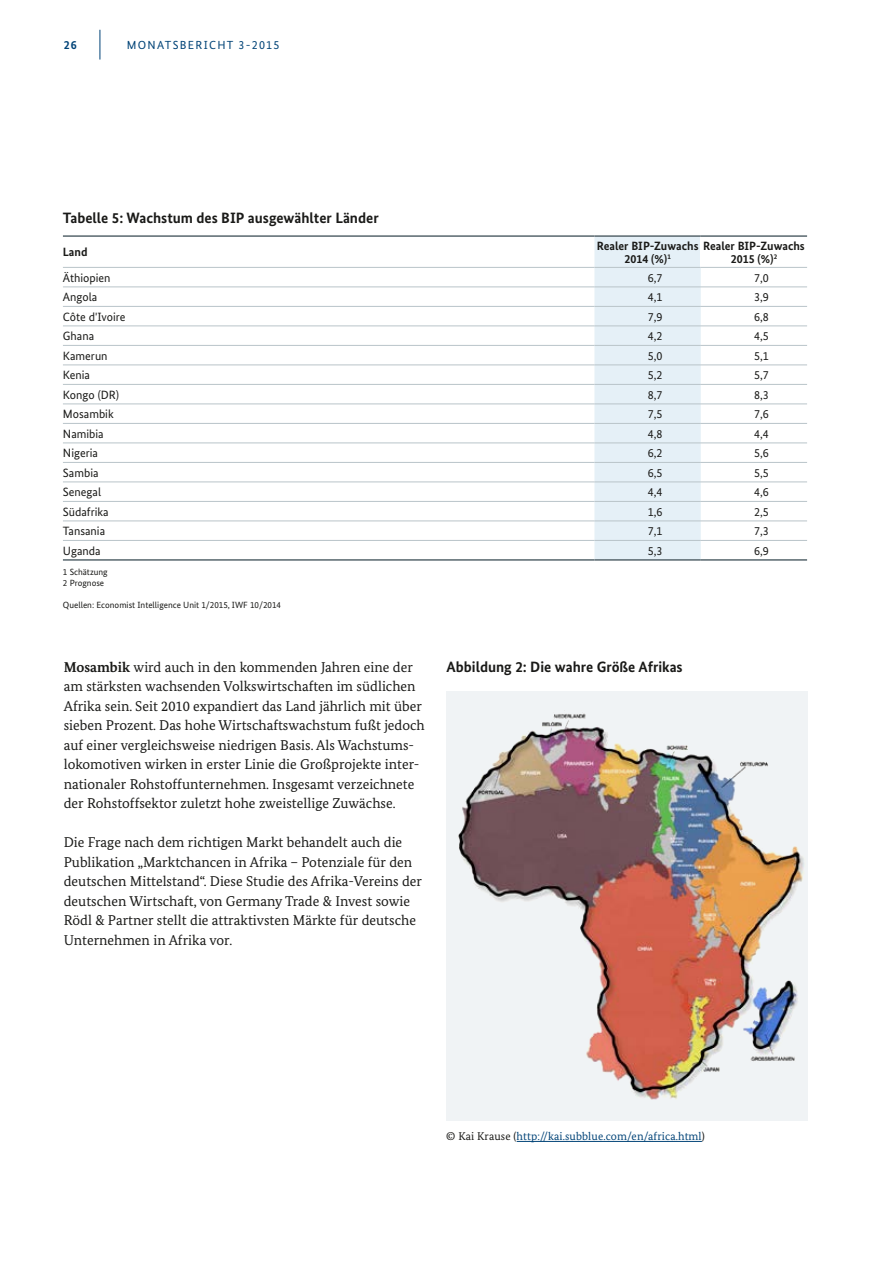
<style>
.page{position:relative;width:893px;height:1263px;background:#fff}
.page>*{position:absolute;margin:0;border:0;box-sizing:border-box;transform-origin:0 0}
.t1{font:700 15px "Bundes Sans";color:#1a1a18}
.t2{font:14.25px/19.5px "Bundes Serif";color:#1a1a18}
.tabelle_regular{font:12px "Bundes Sans";color:#1a1a18}
.tabelle_bold{font:700 12px/13.5px "Bundes Sans";color:#1a1a18}
.t3{font:700 12px "Bundes Sans";color:#004377}
.t4{font:11.7px "Bundes Sans";letter-spacing:.11em;color:#004377}
.t5{font:11.25px "Bundes Serif";letter-spacing:.01em;color:#004377}
.tabelle_regular-2{font:9px "Bundes Sans";color:#1a1a18}
.s1{font-size:12px}
.s2{font-weight:700}
.s3{color:#1a1a18}
</style>
<div class="page">
<hr style="left:100px;top:30px;width:1px;height:30px;background:#004377">
<div style="left:446px;top:691px;width:362px;height:429px;background:#f0f3f5"></div>
<svg style="left:63px;top:287px;width:744px;height:235px"></svg>
<div style="left:594px;top:237px;width:107px;height:322px;background:#e5f0f7"></div>
<hr style="left:63px;top:559px;width:531px;height:2px;background:#57666d">
<hr style="left:594px;top:559px;width:107px;height:2px;background:#57666d">
<hr style="left:701px;top:559px;width:106px;height:2px;background:#57666d">
<hr style="left:63px;top:267px;width:531px;height:1px;background:#b9c4c9">
<hr style="left:594px;top:267px;width:107px;height:1px;background:#b9c4c9">
<hr style="left:701px;top:267px;width:106px;height:1px;background:#b9c4c9">
<hr style="left:63px;top:286px;width:531px;height:1px;background:#b9c4c9">
<hr style="left:594px;top:286px;width:107px;height:1px;background:#b9c4c9">
<hr style="left:701px;top:286px;width:106px;height:1px;background:#b9c4c9">
<hr style="left:63px;top:306px;width:531px;height:1px;background:#b9c4c9">
<hr style="left:594px;top:306px;width:107px;height:1px;background:#b9c4c9">
<hr style="left:701px;top:306px;width:106px;height:1px;background:#b9c4c9">
<hr style="left:63px;top:325px;width:531px;height:1px;background:#b9c4c9">
<hr style="left:594px;top:325px;width:107px;height:1px;background:#b9c4c9">
<hr style="left:701px;top:325px;width:106px;height:1px;background:#b9c4c9">
<hr style="left:63px;top:345px;width:531px;height:1px;background:#b9c4c9">
<hr style="left:594px;top:345px;width:107px;height:1px;background:#b9c4c9">
<hr style="left:701px;top:345px;width:106px;height:1px;background:#b9c4c9">
<hr style="left:63px;top:364px;width:531px;height:1px;background:#b9c4c9">
<hr style="left:594px;top:364px;width:107px;height:1px;background:#b9c4c9">
<hr style="left:701px;top:364px;width:106px;height:1px;background:#b9c4c9">
<hr style="left:63px;top:384px;width:531px;height:1px;background:#b9c4c9">
<hr style="left:594px;top:384px;width:107px;height:1px;background:#b9c4c9">
<hr style="left:701px;top:384px;width:106px;height:1px;background:#b9c4c9">
<hr style="left:63px;top:403px;width:531px;height:1px;background:#b9c4c9">
<hr style="left:594px;top:403px;width:107px;height:1px;background:#b9c4c9">
<hr style="left:701px;top:403px;width:106px;height:1px;background:#b9c4c9">
<hr style="left:63px;top:423px;width:531px;height:1px;background:#b9c4c9">
<hr style="left:594px;top:423px;width:107px;height:1px;background:#b9c4c9">
<hr style="left:701px;top:423px;width:106px;height:1px;background:#b9c4c9">
<hr style="left:63px;top:442px;width:531px;height:1px;background:#b9c4c9">
<hr style="left:594px;top:442px;width:107px;height:1px;background:#b9c4c9">
<hr style="left:701px;top:442px;width:106px;height:1px;background:#b9c4c9">
<hr style="left:63px;top:462px;width:531px;height:1px;background:#b9c4c9">
<hr style="left:594px;top:462px;width:107px;height:1px;background:#b9c4c9">
<hr style="left:701px;top:462px;width:106px;height:1px;background:#b9c4c9">
<hr style="left:63px;top:481px;width:531px;height:1px;background:#b9c4c9">
<hr style="left:594px;top:481px;width:107px;height:1px;background:#b9c4c9">
<hr style="left:701px;top:481px;width:106px;height:1px;background:#b9c4c9">
<hr style="left:63px;top:501px;width:531px;height:1px;background:#b9c4c9">
<hr style="left:594px;top:501px;width:107px;height:1px;background:#b9c4c9">
<hr style="left:701px;top:501px;width:106px;height:1px;background:#b9c4c9">
<hr style="left:63px;top:520px;width:531px;height:1px;background:#b9c4c9">
<hr style="left:594px;top:520px;width:107px;height:1px;background:#b9c4c9">
<hr style="left:701px;top:520px;width:106px;height:1px;background:#b9c4c9">
<hr style="left:63px;top:540px;width:531px;height:1px;background:#b9c4c9">
<hr style="left:594px;top:540px;width:107px;height:1px;background:#b9c4c9">
<hr style="left:701px;top:540px;width:106px;height:1px;background:#b9c4c9">
<hr style="left:63px;top:235px;width:531px;height:2px;background:#57666d">
<hr style="left:594px;top:235px;width:107px;height:2px;background:#57666d">
<hr style="left:701px;top:235px;width:106px;height:2px;background:#57666d">
<img style="left:458px;top:713px;width:346px;height:387px">
<hr style="left:517px;top:1141px;width:185px;height:1px;background:#004377">
<p class="t3" style="left:64px;top:37px;width:15px">26</p>
<p class="t4" style="left:127px;top:38px;width:154px">MONATSBERICHT <span class="s1">3-2015</span></p>
<p class="t1" style="left:63px;top:209px;width:317px">Tabelle 5: Wachstum des BIP ausgewählter Länder</p>
<p class="tabelle_bold" style="left:63px;top:245px;width:26px">Land</p>
<p class="tabelle_bold" style="left:624px;top:239px;width:182px;text-indent:-28px">Realer BIP-Zuwachs Realer BIP-Zuwachs<br>2014 (%)<sup>1</sup></p>
<p class="tabelle_bold" style="left:731px;top:252px;width:48px">2015 (%)<sup>2</sup></p>
<p class="tabelle_regular" style="left:63px;top:270px;width:49px">Äthiopien</p>
<p class="tabelle_regular" style="left:648px;top:270px;width:16px">6,7</p>
<p class="tabelle_regular" style="left:754px;top:270px;width:16px">7,0</p>
<p class="tabelle_regular" style="left:63px;top:290px;width:36px">Angola</p>
<p class="tabelle_regular" style="left:648px;top:290px;width:16px">4,1</p>
<p class="tabelle_regular" style="left:754px;top:290px;width:16px">3,9</p>
<p class="tabelle_regular" style="left:63px;top:309px;width:64px">Côte d'Ivoire</p>
<p class="tabelle_regular" style="left:648px;top:309px;width:16px">7,9</p>
<p class="tabelle_regular" style="left:754px;top:309px;width:16px">6,8</p>
<p class="tabelle_regular" style="left:63px;top:329px;width:33px">Ghana</p>
<p class="tabelle_regular" style="left:648px;top:329px;width:16px">4,2</p>
<p class="tabelle_regular" style="left:754px;top:329px;width:16px">4,5</p>
<p class="tabelle_regular" style="left:63px;top:348px;width:46px">Kamerun</p>
<p class="tabelle_regular" style="left:648px;top:348px;width:16px">5,0</p>
<p class="tabelle_regular" style="left:754px;top:348px;width:16px">5,1</p>
<p class="tabelle_regular" style="left:63px;top:368px;width:29px">Kenia</p>
<p class="tabelle_regular" style="left:648px;top:368px;width:16px">5,2</p>
<p class="tabelle_regular" style="left:754px;top:368px;width:16px">5,7</p>
<p class="tabelle_regular" style="left:63px;top:387px;width:58px">Kongo (DR)</p>
<p class="tabelle_regular" style="left:648px;top:387px;width:16px">8,7</p>
<p class="tabelle_regular" style="left:754px;top:387px;width:16px">8,3</p>
<p class="tabelle_regular" style="left:63px;top:407px;width:52px">Mosambik</p>
<p class="tabelle_regular" style="left:648px;top:407px;width:16px">7,5</p>
<p class="tabelle_regular" style="left:754px;top:407px;width:16px">7,6</p>
<p class="tabelle_regular" style="left:63px;top:426px;width:42px">Namibia</p>
<p class="tabelle_regular" style="left:648px;top:426px;width:16px">4,8</p>
<p class="tabelle_regular" style="left:754px;top:426px;width:16px">4,4</p>
<p class="tabelle_regular" style="left:63px;top:446px;width:37px">Nigeria</p>
<p class="tabelle_regular" style="left:648px;top:446px;width:16px">6,2</p>
<p class="tabelle_regular" style="left:754px;top:446px;width:16px">5,6</p>
<p class="tabelle_regular" style="left:63px;top:465px;width:37px">Sambia</p>
<p class="tabelle_regular" style="left:648px;top:465px;width:16px">6,5</p>
<p class="tabelle_regular" style="left:754px;top:465px;width:16px">5,5</p>
<p class="tabelle_regular" style="left:63px;top:485px;width:40px">Senegal</p>
<p class="tabelle_regular" style="left:648px;top:485px;width:16px">4,4</p>
<p class="tabelle_regular" style="left:754px;top:485px;width:16px">4,6</p>
<p class="tabelle_regular" style="left:63px;top:504px;width:47px">Südafrika</p>
<p class="tabelle_regular" style="left:648px;top:504px;width:16px">1,6</p>
<p class="tabelle_regular" style="left:754px;top:504px;width:16px">2,5</p>
<p class="tabelle_regular" style="left:63px;top:524px;width:44px">Tansania</p>
<p class="tabelle_regular" style="left:648px;top:524px;width:16px">7,1</p>
<p class="tabelle_regular" style="left:754px;top:524px;width:16px">7,3</p>
<p class="tabelle_regular" style="left:63px;top:543px;width:39px">Uganda</p>
<p class="tabelle_regular" style="left:648px;top:543px;width:16px">5,3</p>
<p class="tabelle_regular" style="left:754px;top:543px;width:16px">6,9</p>
<p class="tabelle_regular-2" style="left:63px;top:567px;width:46px">1 Schätzung</p>
<p class="tabelle_regular-2" style="left:63px;top:578px;width:43px">2 Prognose</p>
<p class="tabelle_regular-2" style="left:63px;top:599px;width:220px">Quellen: Economist Intelligence Unit 1/2015, IWF 10/2014</p>
<p class="t2" style="left:64px;top:657px;width:363px"><span class="s2">Mosambik</span> wird auch in den kommenden Jahren eine der am stärksten wachsenden Volkswirtschaften im südlichen Afrika sein. Seit 2010 expandiert das Land jährlich mit über sieben Prozent. Das hohe Wirtschaftswachstum fußt jedoch auf einer vergleichsweise niedrigen Basis. Als Wachstums&shy;lokomotiven wirken in erster Linie die Großprojekte inter&shy;nationaler Rohstoffunternehmen. Insgesamt verzeichnete der Rohstoffsektor zuletzt hohe zweistellige Zuwächse.</p>
<p class="t2" style="left:64px;top:833px;width:360px">Die Frage nach dem richtigen Markt behandelt auch die Publikation „Marktchancen in Afrika – Potenziale für den deutschen Mittelstand“. Diese Studie des Afrika-Vereins der deutschen Wirtschaft, von Germany Trade &amp; Invest sowie Rödl &amp; Partner stellt die attraktivsten Märkte für deutsche Unternehmen in Afrika vor.</p>
<p class="t1" style="left:446px;top:658px;width:238px">Abbildung 2: Die wahre Größe Afrikas</p>
<p class="t5" style="left:446px;top:1129px;width:260px"><span class="s3">© Kai Krause (</span>http://kai.subblue.com/en/africa.html<span class="s3">)</span></p>
</div>
